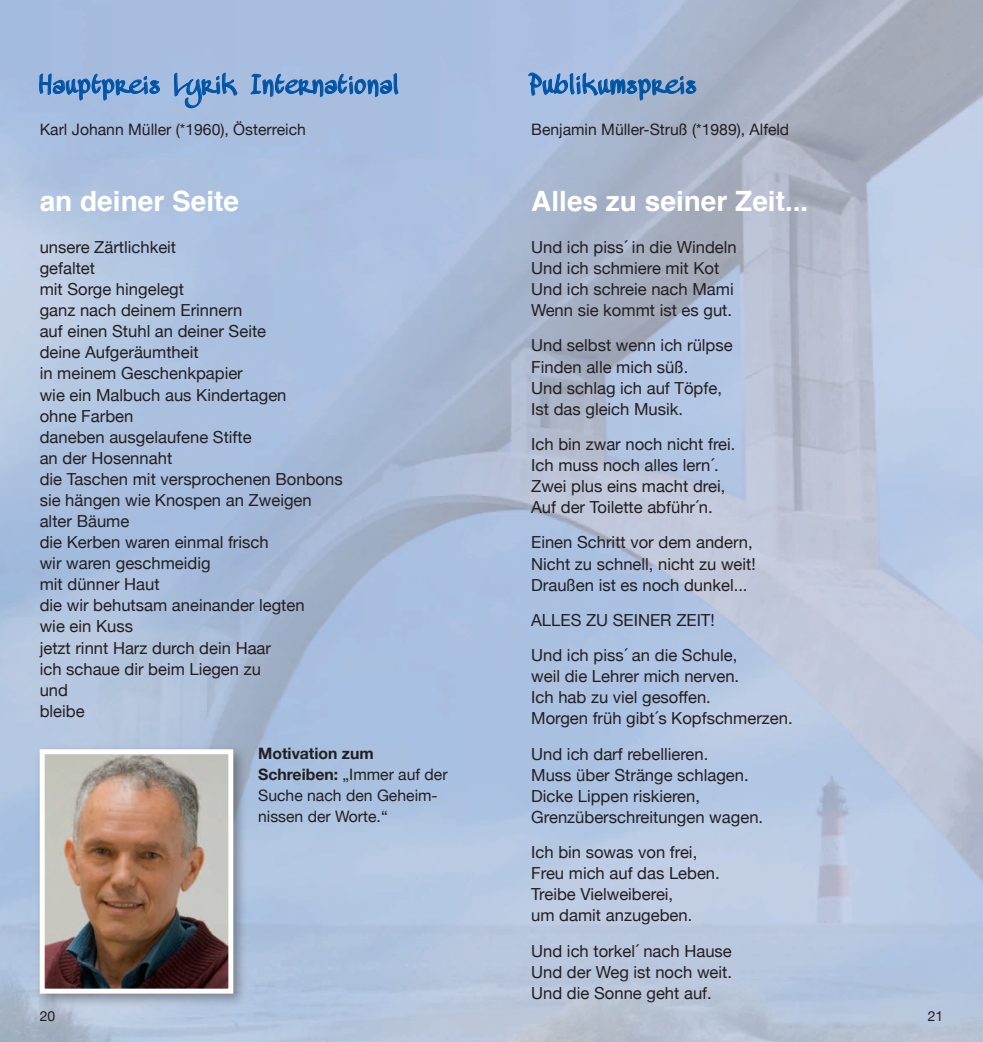
<style>
.page{position:relative;width:983px;height:1042px;background:#fff}
.page>*{position:absolute;margin:0;border:0;box-sizing:border-box;transform-origin:0 0}
.t1{font:700 28px "Helvetica";color:#fff}
.t2{font:24.5px "MAWNS Handwriting";letter-spacing:.04em;color:#0054a6}
.t3{font:16.62px/21px "Helvetica Neue";color:#231f20}
.t4{font:15.75px/21.2px "Helvetica Neue";color:#231f20}
.t5{font:14px "Helvetica Neue";color:#231f20}
.s1{font-weight:700}
</style>
<div class="page">
<img style="left:0;top:0;width:982px;height:1042px">
<svg style="left:39px;top:49px;width:198px;height:65px;background:#95b1d9"></svg>
<svg style="left:250px;top:73px;width:148px;height:27px;background:#82a6d2"></svg>
<svg style="left:528px;top:54px;width:168px;height:60px;background:#99b1d2"></svg>
<div style="left:35px;top:744px;width:212px;height:264px;background:#231f20;opacity:.4"></div>
<img style="left:46px;top:755px;width:181px;height:232px">
<div style="left:40px;top:749px;width:193px;height:244px;border:5px solid #fff"></div>
<h2 class="t2" style="left:40px;top:70px;width:360px">Hauptpreis Lyrik International</h2>
<p class="t4" style="left:40px;top:120px;width:268px">Karl Johann Müller (*1960), Österreich</p>
<h1 class="t1" style="left:40px;top:178px;width:201px">an deiner Seite</h1>
<p class="t3" style="left:40px;top:237px;width:304px">unsere Zärtlichkeit<br>gefaltet<br>mit Sorge hingelegt<br>ganz nach deinem Erinnern<br>auf einen Stuhl an deiner Seite<br>deine Aufgeräumtheit<br>in meinem Geschenkpapier<br>wie ein Malbuch aus Kindertagen<br>ohne Farben<br>daneben ausgelaufene Stifte<br>an der Hosennaht<br>die Taschen mit versprochenen Bonbons sie hängen wie Knospen an Zweigen alter Bäume<br>die Kerben waren einmal frisch<br>wir waren geschmeidig<br>mit dünner Haut<br>die wir behutsam aneinander legten<br>wie ein Kuss<br>jetzt rinnt Harz durch dein Haar<br>ich schaue dir beim Liegen zu<br>und<br>bleibe</p>
<p class="t4" style="left:258px;top:744px;width:191px"><span class="s1">Motivation zum<br>Schreiben:</span> „Immer auf der<br>Suche nach den Geheim&shy;nissen der Worte.“</p>
<h2 class="t2" style="left:531px;top:70px;width:167px">Publikumspreis</h2>
<p class="t4" style="left:531px;top:120px;width:259px">Benjamin Müller-Struß (*1989), Alfeld</p>
<h1 class="t1" style="left:531px;top:178px;width:279px">Alles zu seiner Zeit...</h1>
<p class="t3" style="left:531px;top:237px;width:207px">Und ich piss´ in die Windeln<br>Und ich schmiere mit Kot<br>Und ich schreie nach Mami<br>Wenn sie kommt ist es gut.</p>
<p class="t3" style="left:531px;top:336px;width:203px">Und selbst wenn ich rülpse<br>Finden alle mich süß.<br>Und schlag ich auf Töpfe,<br>Ist das gleich Musik.</p>
<p class="t3" style="left:531px;top:434px;width:206px">Ich bin zwar noch nicht frei.<br>Ich muss noch alles lern´.<br>Zwei plus eins macht drei,<br>Auf der Toilette abführ´n.</p>
<p class="t3" style="left:531px;top:533px;width:226px">Einen Schritt vor dem andern,<br>Nicht zu schnell, nicht zu weit!<br>Draußen ist es noch dunkel...</p>
<p class="t3" style="left:531px;top:603px;width:208px;line-height:35.2px">ALLES ZU SEINER ZEIT!<br>Und ich piss´ an die Schule,</p>
<p class="t3" style="left:531px;top:667px;width:263px">weil die Lehrer mich nerven.<br>Ich hab zu viel gesoffen.<br>Morgen früh gibt´s Kopfschmerzen.</p>
<p class="t3" style="left:531px;top:744px;width:233px">Und ich darf rebellieren.<br>Muss über Stränge schlagen.<br>Dicke Lippen riskieren,<br>Grenzüberschreitungen wagen.</p>
<p class="t3" style="left:531px;top:842px;width:190px">Ich bin sowas von frei,<br>Freu mich auf das Leben.<br>Treibe Vielweiberei,<br>um damit anzugeben.</p>
<p class="t3" style="left:531px;top:941px;width:202px;text-align:justify">Und ich torkel´ nach Hause Und der Weg ist noch weit.<br>Und die Sonne geht auf.</p>
<p class="t5" style="left:40px;top:1005px;width:17px">20</p>
<p class="t5" style="left:927px;top:1005px;width:17px">21</p>
</div>
